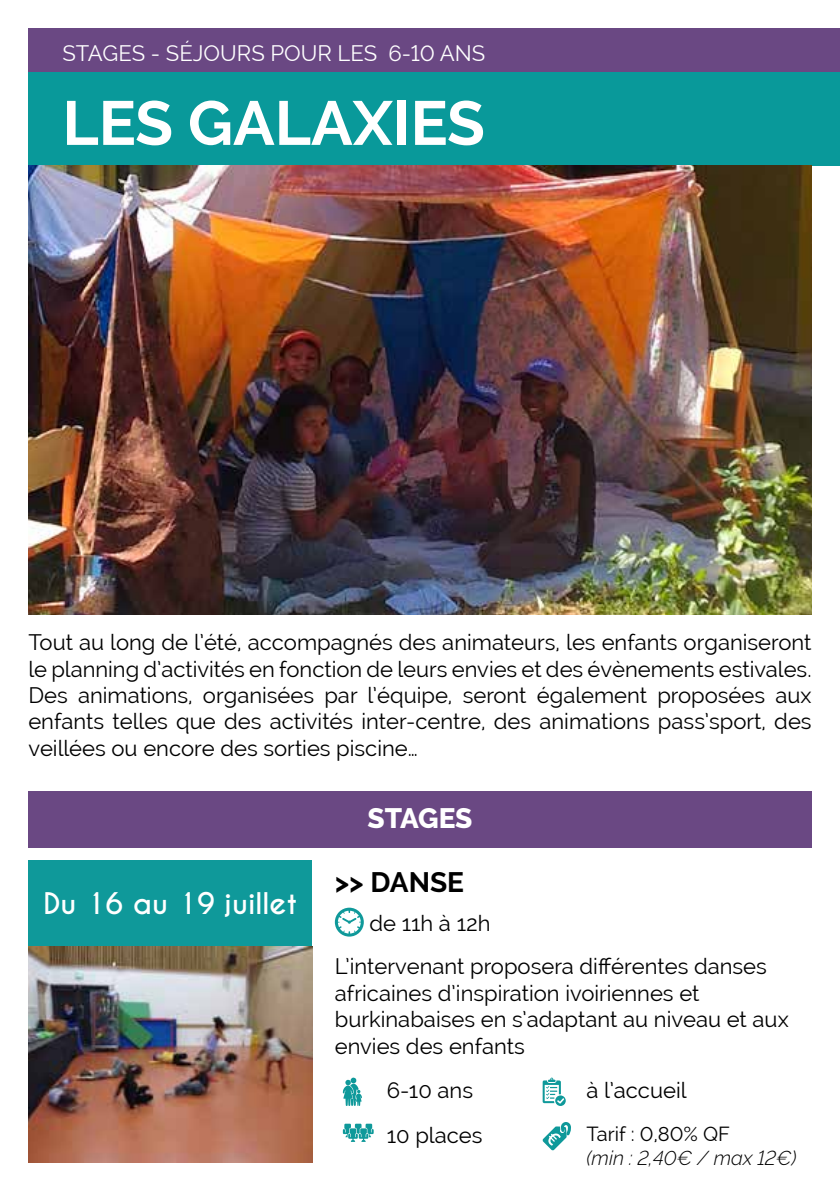
<style>
.page{position:relative;width:840px;height:1191px;background:#fff}
.page>*{position:absolute;margin:0;border:0;box-sizing:border-box;transform-origin:0 0}
.t1{font:700 62px "Raleway";color:#fff}
.t2{font:700 28px "Caviar Dreams";color:#fff}
.t3{font:700 28px "Raleway";color:#000}
.t4{font:800 28px "Raleway";letter-spacing:-.015em;color:#fff}
.t5{font:22px/26.4px "Raleway";color:#000}
.t6{font:22px "Raleway";color:#fff}
.t7{font:italic 300 20px "Raleway";color:#000}
.t8{font:20px "Raleway";color:#000}
</style>
<div class="page">
<div style="left:28px;top:28px;width:811px;height:44px;background:#6a4883"></div>
<div style="left:28px;top:73px;width:811px;height:93px;background:#09999a"></div>
<div style="left:28px;top:860px;width:284px;height:86px;background:#0f999a"></div>
<div style="left:28px;top:791px;width:783px;height:57px;background:#6a4883"></div>
<img style="left:28px;top:946px;width:284px;height:216px">
<img style="left:28px;top:166px;width:783px;height:448px">
<svg style="left:334px;top:907px;width:29px;height:29px"></svg>
<svg style="left:342px;top:1077px;width:20px;height:29px"></svg>
<svg style="left:342px;top:1123px;width:31px;height:19px"></svg>
<svg style="left:542px;top:1077px;width:23px;height:29px"></svg>
<svg style="left:542px;top:1122px;width:29px;height:28px"></svg>
<p class="t6" style="left:62px;top:40px;width:424px">STAGES - SÉJOURS POUR LES 6-10 ANS</p>
<h1 class="t1" style="left:62px;top:88px;width:424px">LES GALAXIES</h1>
<p class="t5" style="left:28px;top:629px;width:784px;text-align:justify">Tout au long de l’été, accompagnés des animateurs, les enfants organiseront le planning d’activités en fonction de leurs envies et des évènements estivales.<br>Des animations, organisées par l’équipe, seront également proposées aux enfants telles que des activités inter-centre, des animations pass’sport, des veillées ou encore des sorties piscine…</p>
<p class="t2" style="left:43px;top:886px;width:255px">Du 16 au 19 juillet</p>
<p class="t4" style="left:367px;top:802px;width:106px">STAGES</p>
<p class="t3" style="left:334px;top:866px;width:131px">&gt;&gt; DANSE</p>
<p class="t5" style="left:334px;top:901px;width:433px;line-height:43.4px;text-indent:35px">de 11h à 12h<br>L’intervenant proposera différentes danses</p>
<p class="t5" style="left:334px;top:979px;width:455px">africaines d’inspiration ivoiriennes et burkinabaises en s’adaptant au niveau et aux envies des enfants</p>
<p class="t5" style="left:386px;top:1068px;width:97px;line-height:44.4px">6-10 ans<br>10 places</p>
<p class="t5" style="left:586px;top:1077px;width:101px">à l’accueil</p>
<p class="t8" style="left:586px;top:1122px;width:145px">Tarif : 0,80% QF</p>
<p class="t7" style="left:586px;top:1146px;width:211px">(min : 2,40€ / max 12€)</p>
</div>
